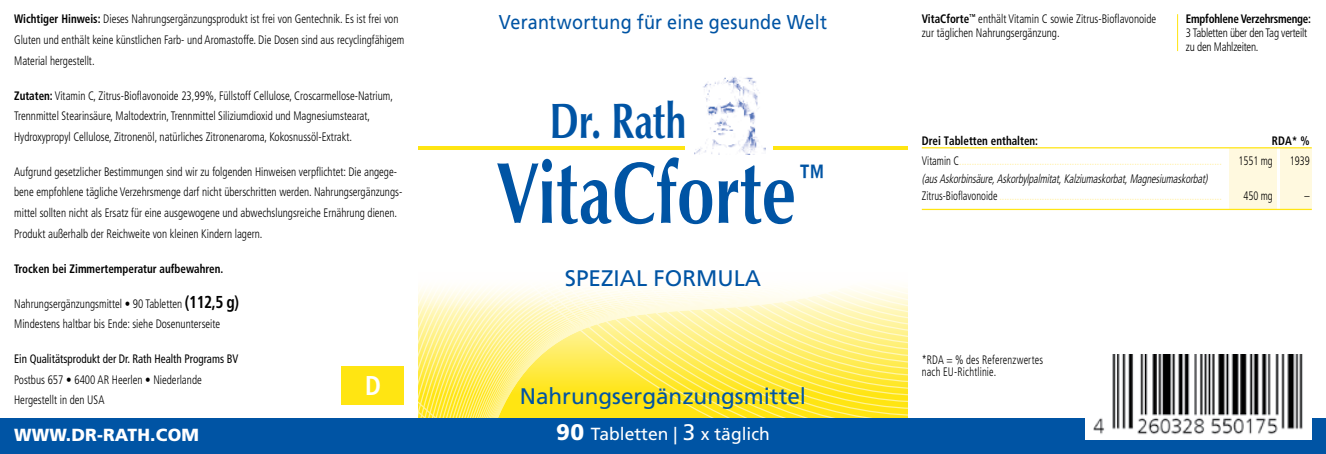
<style>
.page{position:relative;width:1326px;height:454px;background:#fff}
.page>*{position:absolute;margin:0;border:0;box-sizing:border-box;transform-origin:0 0}
.t1{font:87.5px "Zapf Humnst PL Bold A";letter-spacing:.01em;color:#0054a4;scale:.75 1}
.t2{font:50px "Zapf Humnst PL Bold A";color:#0054a4;scale:.75 1}
.t3{font:700 condensed 27.25px "Frutiger LT";color:#fff;scale:.93 1}
.t4{font:22.5px "Frutiger LT";color:#0054a4}
.t5{font:20px "Frutiger LT";letter-spacing:.01em;color:#0054a4;scale:.9 1}
.t6{font:17.5px "Frutiger LT";color:#fff}
.t7{font:900 17.5px "Frutiger LT";letter-spacing:.01em;color:#fff}
.t8{font:300 condensed 12.25px/20.5px "Frutiger LT";color:#000;scale:.9 1}
.t9{font:300 condensed 12.25px/17.5px "Frutiger";color:#ffef9c;scale:.85 1}
.t10{font:condensed 12.25px "Frutiger LT";color:#000;scale:.9 1}
.t11{font:300 condensed 12.25px/13.8px "Frutiger LT";letter-spacing:-.02em;color:#000;scale:.9 1}
.t12{font:300 condensed 12.25px/12.5px "Frutiger LT";letter-spacing:.02em;color:#000;scale:.85 1}
.t13{font:700 condensed 12.25px "Frutiger LT";color:#000;scale:.9 1}
.t14{font:700 condensed 12.25px "Frutiger";color:#000;scale:.9 1}
.t15{font:700 condensed 12.25px "Frutiger LT";letter-spacing:-.02em;color:#000;scale:.9 1}
.t16{font:300 condensed 12.25px "Frutiger";color:#000;scale:.85 1}
.s1{font-weight:700}
.s2{font-weight:700;font-size:17.25px}
.s3{font-weight:900;font-size:22.5px}
.s4{font-size:22.5px}
.s5{color:#000}
.s6{font-style:italic;color:#000}
</style>
<div class="page">
<div style="left:1279px;top:148px;width:32px;height:61px;background:#fff9df"></div>
<div style="left:1228px;top:148px;width:47px;height:61px;background:#fff9df"></div>
<svg style="left:418px;top:318px;width:26px;height:100px;background:#ffee6c"></svg>
<svg style="left:444px;top:318px;width:463px;height:100px;background:#ffed5f"></svg>
<hr style="left:418px;top:146px;width:489px;height:4px;background:#ffe512">
<div style="left:685px;top:73px;width:87px;height:83px;background:#fff"></div>
<img style="left:694px;top:76px;width:71px;height:79px">
<hr style="left:921px;top:147px;width:390px;height:1px;background:#ffe512">
<hr style="left:921px;top:209px;width:390px;height:1px;background:#ffe512">
<svg style="left:418px;top:288px;width:489px;height:30px"></svg>
<div style="left:0;top:418px;width:1325px;height:36px;background:#0054a4"></div>
<div style="left:341px;top:366px;width:63px;height:38px;background:#ffe512"></div>
<hr style="left:1176px;top:14px;width:1px;height:37px;background:#ffe512">
<div style="left:1084px;top:354px;width:227px;height:85px;background:#fff"></div>
<img style="left:1093px;top:354px;width:210px;height:81px">
<p class="t8" style="left:14px;top:9px;width:435px"><span class="s1">Wichtiger Hinweis:</span> Dieses Nahrungsergänzungsprodukt ist frei von Gentechnik. Es ist frei von<br>Gluten und enthält keine künstlichen Farb- und Aromastoffe. Die Dosen sind aus recyclingfähigem<br>Material hergestellt.</p>
<p class="t8" style="left:14px;top:85px;width:422px"><span class="s1">Zutaten:</span> Vitamin C, Zitrus-Bioflavonoide 23,99%, Füllstoff Cellulose, Croscarmellose-Natrium,<br>Trennmittel Stearinsäure, Maltodextrin, Trennmittel Siliziumdioxid und Magnesiumstearat,<br>Hydroxypropyl Cellulose, Zitronenöl, natürliches Zitronenaroma, Kokosnussöl-Extrakt.</p>
<p class="t8" style="left:14px;top:161px;width:433px">Aufgrund gesetzlicher Bestimmungen sind wir zu folgenden Hinweisen verpflichtet: Die angege&shy;bene empfohlene tägliche Verzehrsmenge darf nicht überschritten werden. Nahrungsergänzungs&shy;mittel sollten nicht als Ersatz für eine ausgewogene und abwechslungsreiche Ernährung dienen.<br>Produkt außerhalb der Reichweite von kleinen Kindern lagern.</p>
<p class="t13" style="left:14px;top:261px;width:234px">Trocken bei Zimmertemperatur aufbewahren.</p>
<p class="t8" style="left:14px;top:293px;width:251px">Nahrungsergänzungsmittel • 90 Tabletten <span class="s2">(112,5 g)<br></span>Mindestens haltbar bis Ende: siehe Dosenunterseite</p>
<p class="t10" style="left:14px;top:351px;width:250px">Ein Qualitätsprodukt der Dr. Rath Health Programs BV</p>
<p class="t8" style="left:14px;top:369px;width:210px">Postbus 657 • 6400 AR Heerlen • Niederlande<br>Hergestellt in den USA</p>
<h3 class="t3" style="left:365px;top:369px;width:19px">D</h3>
<h3 class="t5" style="left:499px;top:10px;width:366px">Verantwortung für eine gesunde Welt</h3>
<h2 class="t2" style="left:550px;top:90px;width:184px">Dr. Rath</h2>
<h1 class="t1" style="left:498px;top:139px;width:442px">VitaCforte<sup>™</sup></h1>
<h3 class="t4" style="left:564px;top:265px;width:198px">spezial Formula</h3>
<h3 class="t4" style="left:519px;top:383px;width:288px">Nahrungsergänzungsmittel</h3>
<h3 class="t7" style="left:14px;top:424px;width:186px">WWW.DR-RATH.COM</h3>
<h3 class="t6" style="left:556px;top:423px;width:215px"><span class="s3">90</span> Tabletten | <span class="s4">3</span> x täglich</h3>
<p class="t8" style="left:921px;top:12px;width:262px;line-height:13.8px"><span class="s1">VitaCforte</span><sup>™</sup> enthält Vitamin C sowie Zitrus-Bioflavonoide zur täglichen Nahrungsergänzung.</p>
<p class="t15" style="left:1185px;top:12px;width:141px">Empfohlene Verzehrsmenge:</p>
<p class="t11" style="left:1185px;top:26px;width:136px">3 Tabletten über den Tag verteilt zu den Mahlzeiten.</p>
<p class="t14" style="left:921px;top:133px;width:131px">Drei Tabletten enthalten:</p>
<p class="t14" style="left:1271px;top:133px;width:43px">RDA* %</p>
<p class="t9" style="left:921px;top:152px;width:354px"><span class="s5">Vitamin C</span>.........................................................................................................</p>
<p class="t16" style="left:1238px;top:154px;width:42px">1551 mg</p>
<p class="t16" style="left:1289px;top:154px;width:25px">1939</p>
<p class="t9" style="left:921px;top:170px;width:354px"><span class="s6">(ausAskorbinsäure,Askorbylpalmitat,Kalziumaskorbat,Magnesiumaskorbat)<br></span><span class="s5">Zitrus-Bioflavonoide</span> .........................................................................................</p>
<p class="t16" style="left:1243px;top:189px;width:36px">450 mg</p>
<p class="t16" style="left:1304px;top:189px;width:8px">–</p>
<p class="t12" style="left:921px;top:353px;width:144px">*RDA = % des Referenzwertes nach EU-Richtlinie.</p>
</div>
